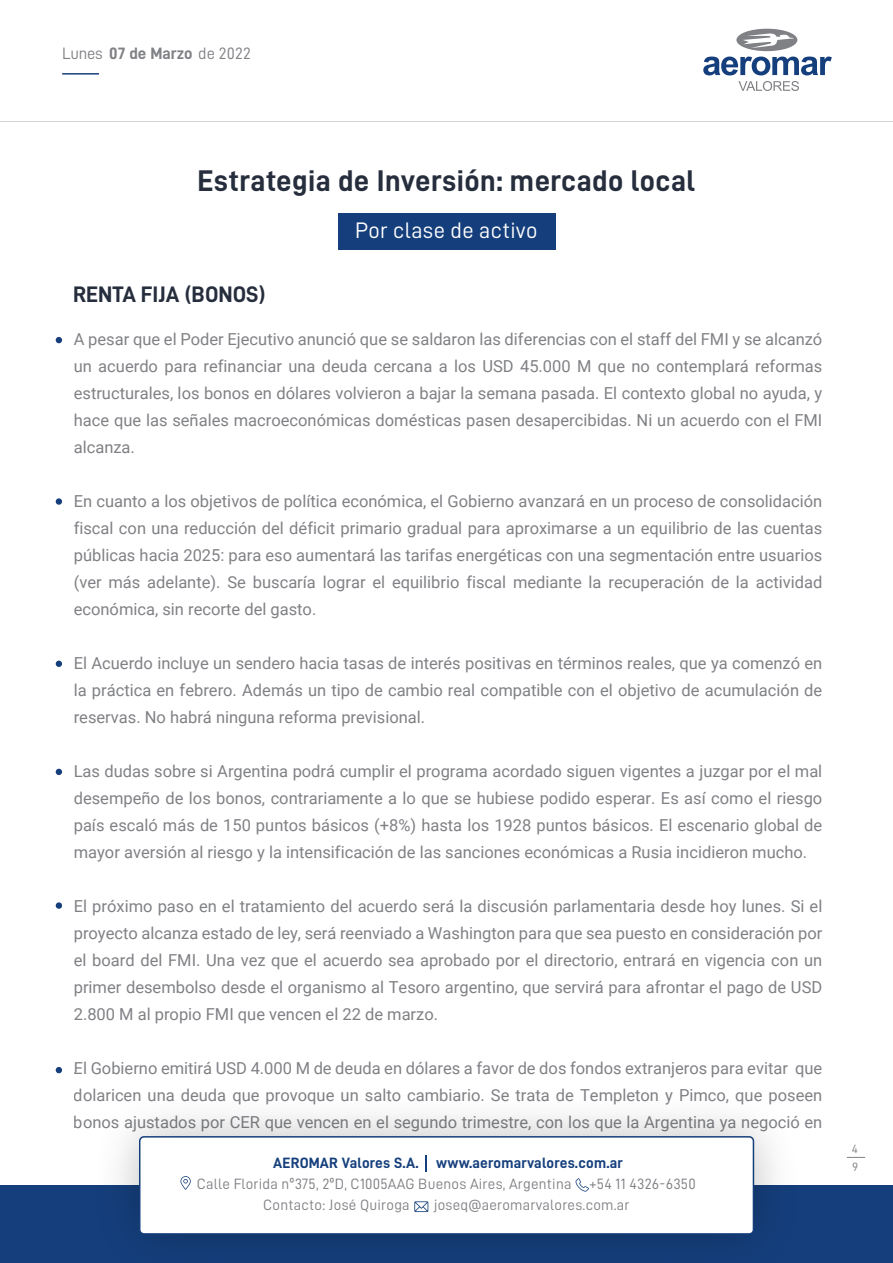
<style>
.page{position:relative;width:893px;height:1263px;background:#fff}
.page>*{position:absolute;margin:0;border:0;box-sizing:border-box;transform-origin:0 0}
.t1{font:30px "D DIN Bold";letter-spacing:.015em;color:#262e3d}
.t2{font:22.5px "D DIN Bold";color:#262e3d}
.t3{font:22.5px "D DIN";letter-spacing:.015em;color:#fff}
.t4{font:16.5px/27px "Roboto";color:#808185;text-align:justify}
.t5{font:16.5px "D DIN";letter-spacing:-.005em;color:#808185}
.t6{font:15px/21px "D DIN";letter-spacing:.015em;color:#808185}
.t7{font:15px "D DIN Bold";letter-spacing:.015em;color:#153f7c}
.t8{font:12px "D DIN";color:#808185}
.s1{font-family:"D DIN Bold"}
</style>
<div class="page">
<div style="left:56px;top:498px;width:6px;height:7px;background:#153f7c;border-radius:50%"></div>
<svg style="left:56px;top:661px;width:6px;height:6px"></svg>
<svg style="left:56px;top:769px;width:6px;height:6px"></svg>
<div style="left:56px;top:902px;width:6px;height:7px;background:#153f7c;border-radius:50%"></div>
<svg style="left:56px;top:1067px;width:6px;height:6px"></svg>
<svg style="left:847px;top:1157px;width:18px;height:1px"></svg>
<svg style="left:56px;top:337px;width:6px;height:6px"></svg>
<hr style="left:0;top:121px;width:893px;height:1px;background:#808185">
<svg style="left:703px;top:57px;width:129px;height:18px"></svg>
<svg style="left:738px;top:81px;width:61px;height:10px"></svg>
<div style="left:736px;top:29px;width:61px;height:22px;background:#808185;border-radius:50%"></div>
<svg style="left:743px;top:33px;width:51px;height:15px"></svg>
<hr style="left:62px;top:73px;width:37px;height:2px;background:#153f7c">
<div style="left:338px;top:213px;width:217px;height:36px;background:#153f7c"></div>
<div style="left:0;top:1185px;width:893px;height:78px;background:#153f7c"></div>
<div style="left:140px;top:1137px;width:613px;height:97px;background:#fff;border-radius:4px"></div>
<div style="left:139px;top:1136px;width:615px;height:99px;border:2px solid #153f7c;border-radius:4px"></div>
<svg style="left:425px;top:1155px;width:1px;height:17px"></svg>
<svg style="left:414px;top:1201px;width:14px;height:11px"></svg>
<svg style="left:576px;top:1178px;width:13px;height:13px"></svg>
<svg style="left:180px;top:1176px;width:11px;height:14px"></svg>
<p class="t5" style="left:62px;top:45px;width:190px">Lunes <span class="s1">07 de Marzo</span> de 2022</p>
<h1 class="t1" style="left:198px;top:164px;width:499px">Estrategia de Inversión: mercado local</h1>
<h2 class="t2" style="left:73px;top:282px;width:194px">RENTA FIJA (BONOS)</h2>
<h2 class="t3" style="left:355px;top:218px;width:184px">Por clase de activo</h2>
<p class="t4" style="left:74px;top:325px;width:750px">A pesar que el Poder Ejecutivo anunció que se saldaron las diferencias con el staff del FMI y se alcanzó un acuerdo para refinanciar una deuda cercana a los USD 45.000 M que no contemplará reformas estructurales, los bonos en dólares volvieron a bajar la semana pasada. El contexto global no ayuda, y hace que las señales macroeconómicas domésticas pasen desapercibidas. Ni un acuerdo con el FMI alcanza.</p>
<p class="t4" style="left:74px;top:487px;width:750px">En cuanto a los objetivos de política económica, el Gobierno avanzará en un proceso de consolidación fiscal con una reducción del déficit primario gradual para aproximarse a un equilibrio de las cuentas públicas hacia 2025: para eso aumentará las tarifas energéticas con una segmentación entre usuarios (ver más adelante). Se buscaría lograr el equilibrio fiscal mediante la recuperación de la actividad económica, sin recorte del gasto.</p>
<p class="t4" style="left:74px;top:649px;width:750px">El Acuerdo incluye un sendero hacia tasas de interés positivas en términos reales, que ya comenzó en la práctica en febrero. Además un tipo de cambio real compatible con el objetivo de acumulación de reservas. No habrá ninguna reforma previsional.</p>
<p class="t4" style="left:74px;top:757px;width:750px">Las dudas sobre si Argentina podrá cumplir el programa acordado siguen vigentes a juzgar por el mal desempeño de los bonos, contrariamente a lo que se hubiese podido esperar. Es así como el riesgo país escaló más de 150 puntos básicos (+8%) hasta los 1928 puntos básicos. El escenario global de mayor aversión al riesgo y la intensificación de las sanciones económicas a Rusia incidieron mucho.</p>
<p class="t4" style="left:74px;top:892px;width:750px">El próximo paso en el tratamiento del acuerdo será la discusión parlamentaria desde hoy lunes. Si el proyecto alcanza estado de ley, será reenviado a Washington para que sea puesto en consideración por el board del FMI. Una vez que el acuerdo sea aprobado por el directorio, entrará en vigencia con un primer desembolso desde el organismo al Tesoro argentino, que servirá para afrontar el pago de USD 2.800 M al propio FMI que vencen el 22 de marzo.</p>
<p class="t4" style="left:74px;top:1054px;width:750px">El Gobierno emitirá USD 4.000 M de deuda en dólares a favor de dos fondos extranjeros para evitar que dolaricen una deuda que provoque un salto cambiario. Se trata de Templeton y Pimco, que poseen bonos ajustados por CER que vencen en el segundo trimestre, con los que la Argentina ya negoció en</p>
<p class="t7" style="left:273px;top:1154px;width:351px">AEROMAR Valores S.A. www.aeromarvalores.com.ar</p>
<p class="t6" style="left:263px;top:1173px;width:434px;text-indent:-66px">Calle Florida nº375, 2ºD, C1005AAG Buenos Aires, Argentina +54 11 4326-6350<br>Contacto: José Quiroga</p>
<p class="t6" style="left:434px;top:1194px;width:197px">joseq@aeromarvalores.com.ar</p>
<p class="t8" style="left:852px;top:1142px;width:8px">4</p>
<p class="t8" style="left:852px;top:1160px;width:8px">9</p>
</div>
